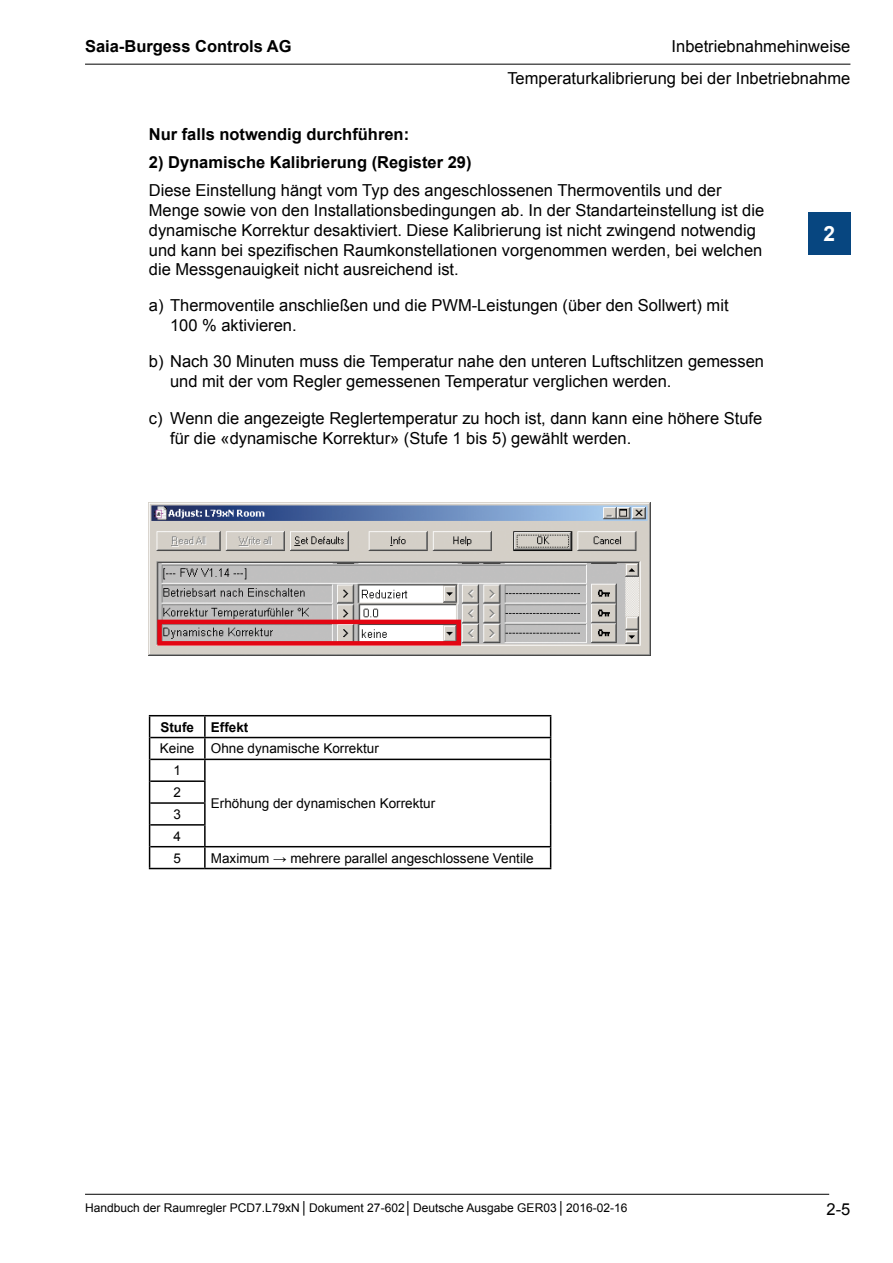
<style>
.page{position:relative;width:893px;height:1263px;background:#fff}
.page>*{position:absolute;margin:0;border:0;box-sizing:border-box;transform-origin:0 0}
.t1{font:700 21px "Arial";color:#fff}
.CH_Fliesstext{font:16.5px/19.8px "Arial";color:#000}
.CH_Fliesstext_Aufzäh{font:16.5px/19.8px "Arial";color:#000}
.CH_Fliesstext_Uebers{font:700 16.5px "Arial";color:#000}
.CH_TextTabelle{font:13.5px "Arial";color:#000}
.CH_TextTabelle-2{font:700 13.5px "Arial";color:#000}
.t2{font:12px "Arial";color:#000}
</style>
<div class="page">
<hr style="left:85px;top:64px;width:765px;height:1px;background:#000">
<hr style="left:85px;top:1194px;width:744px;height:1px;background:#000">
<div style="left:808px;top:213px;width:42px;height:42px;background:#074680"></div>
<img style="left:149px;top:502px;width:502px;height:153px">
<div style="left:157px;top:620px;width:304px;height:26px;border:4px solid #e30613"></div>
<hr style="left:149px;top:715px;width:56px;height:1px;background:#000">
<hr style="left:205px;top:715px;width:346px;height:1px;background:#000">
<hr style="left:204px;top:716px;width:2px;height:21px;background:#000">
<hr style="left:150px;top:737px;width:55px;height:1px;background:#000">
<hr style="left:205px;top:737px;width:346px;height:1px;background:#000">
<hr style="left:204px;top:738px;width:2px;height:21px;background:#000">
<hr style="left:150px;top:759px;width:55px;height:1px;background:#000">
<hr style="left:205px;top:759px;width:346px;height:1px;background:#000">
<hr style="left:204px;top:760px;width:2px;height:20px;background:#000">
<hr style="left:150px;top:780px;width:56px;height:2px;background:#000">
<hr style="left:204px;top:782px;width:2px;height:20px;background:#000">
<hr style="left:150px;top:802px;width:56px;height:2px;background:#000">
<hr style="left:204px;top:804px;width:2px;height:20px;background:#000">
<hr style="left:150px;top:824px;width:56px;height:2px;background:#000">
<hr style="left:204px;top:826px;width:2px;height:20px;background:#000">
<hr style="left:150px;top:846px;width:55px;height:1px;background:#000">
<hr style="left:205px;top:846px;width:346px;height:1px;background:#000">
<hr style="left:204px;top:847px;width:2px;height:21px;background:#000">
<svg style="left:550px;top:716px;width:1px;height:152px"></svg>
<hr style="left:149px;top:868px;width:56px;height:1px;background:#000">
<hr style="left:205px;top:868px;width:346px;height:1px;background:#000">
<svg style="left:149px;top:716px;width:1px;height:152px"></svg>
<p class="CH_Fliesstext_Uebers" style="left:85px;top:36px;width:208px">Saia-Burgess Controls AG</p>
<p class="CH_Fliesstext" style="left:672px;top:37px;width:180px">Inbetriebnahmehinweise</p>
<p class="CH_Fliesstext" style="left:507px;top:69px;width:344px">Temperaturkalibrierung bei der Inbetriebnahme</p>
<p class="CH_Fliesstext_Uebers" style="left:149px;top:123px;width:262px">Nur falls notwendig durchführen:</p>
<p class="CH_Fliesstext_Uebers" style="left:149px;top:151px;width:324px">2) Dynamische Kalibrierung (Register 29)</p>
<p class="CH_Fliesstext" style="left:149px;top:181px;width:617px">Diese Einstellung hängt vom Typ des angeschlossenen Thermoventils und der Menge sowie von den Installationsbedingungen ab. In der Standarteinstellung ist die dynamische Korrektur desaktiviert. Diese Kalibrierung ist nicht zwingend notwendig und kann bei spezifischen Raumkonstellationen vorgenommen werden, bei welchen die Messgenauigkeit nicht ausreichend ist.</p>
<p class="CH_Fliesstext_Aufzäh" style="left:170px;top:295px;width:560px;text-indent:-21px">a) Thermoventile anschließen und die PWM-Leistungen (über den Sollwert) mit<br>100 % aktivieren.</p>
<p class="CH_Fliesstext_Aufzäh" style="left:170px;top:352px;width:596px;text-indent:-21px">b) Nach 30 Minuten muss die Temperatur nahe den unteren Luftschlitzen gemessen und mit der vom Regler gemessenen Temperatur verglichen werden.</p>
<p class="CH_Fliesstext_Aufzäh" style="left:170px;top:408px;width:594px;text-indent:-21px">c) Wenn die angezeigte Reglertemperatur zu hoch ist, dann kann eine höhere Stufe für die «dynamische Korrektur» (Stufe 1 bis 5) gewählt werden.</p>
<p class="t1" style="left:823px;top:219px;width:13px">2</p>
<p class="CH_TextTabelle-2" style="left:160px;top:718px;width:35px">Stufe</p>
<p class="CH_TextTabelle-2" style="left:211px;top:718px;width:39px">Effekt</p>
<p class="CH_TextTabelle" style="left:160px;top:740px;width:36px">Keine</p>
<p class="CH_TextTabelle" style="left:211px;top:740px;width:170px">Ohne dynamische Korrektur</p>
<p class="CH_TextTabelle" style="left:173px;top:762px;width:9px">1</p>
<p class="CH_TextTabelle" style="left:211px;top:794px;width:226px">Erhöhung der dynamischen Korrektur</p>
<p class="CH_TextTabelle" style="left:173px;top:783px;width:9px">2</p>
<p class="CH_TextTabelle" style="left:173px;top:805px;width:9px">3</p>
<p class="CH_TextTabelle" style="left:173px;top:827px;width:9px">4</p>
<p class="CH_TextTabelle" style="left:173px;top:849px;width:9px">5</p>
<p class="CH_TextTabelle" style="left:211px;top:849px;width:324px">Maximum → mehrere parallel angeschlossene Ventile</p>
<p class="t2" style="left:85px;top:1200px;width:544px">Handbuch der Raumregler PCD7.L79xN │ Dokument 27-602│ Deutsche Ausgabe GER03 │ 2016-02-16</p>
<p class="CH_Fliesstext" style="left:827px;top:1200px;width:25px">2-5</p>
</div>
